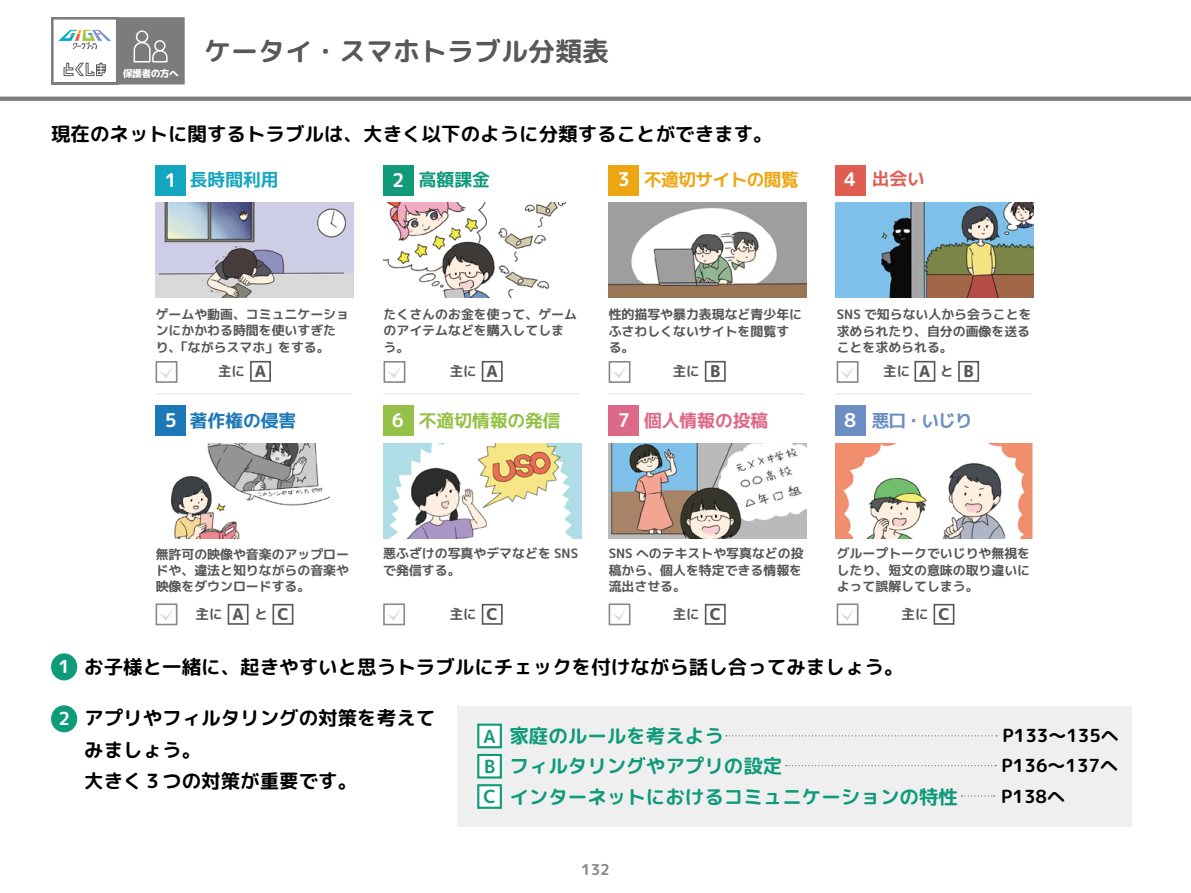
<style>
.page{position:relative;width:1191px;height:893px;background:#fff}
.page>*{position:absolute;margin:0;border:0;box-sizing:border-box;transform-origin:0 0}
.t1{font:27px "rounded mplus 1 p bold";color:#595757}
.t2{font:19.5px/31.5px "rounded mplus 1 p bold";color:#000}
.t3{font:19.5px "rounded mplus 1 p bold";color:#0e9b7a}
.t4{font:18px/30.3px "rounded mplus 1 p bold";color:#000;text-align:justify}
.t5{font:18px "rounded mplus 1 p bold";color:#fff}
.t6{font:17.7px "mplus 1 c bold";letter-spacing:-.025em;color:#eca613}
.t7{font:17.7px "mplus 1 c bold";color:#96c148}
.t8{font:17.7px "mplus 1 c bold";color:#dd6988}
.t9{font:17.7px "mplus 1 c bold";color:#6c8ec2}
.t10{font:17.7px "mplus 1 c bold";color:#1d78b7}
.t11{font:17.7px "mplus 1 c bold";color:#14a5c0}
.t12{font:17.7px "mplus 1 c bold";color:#109a7a}
.t13{font:17.7px "mplus 1 c bold";color:#df5e51}
.t14{font:15px "rounded mplus 1 p bold";color:#898989}
.t15{font:13.5px "mplus 1 c bold";color:#585757}
.t16{font:12.9px/16px "mplus 1 c bold";color:#585757;text-align:justify}
.t17{font:9.9px "rounded mplus 1 p heavy";letter-spacing:-.05em;color:#fff}
.s1{font-family:"rounded mplus 1 p bold";font-size:18.9px;color:#fff}
.s2{font-family:"rounded mplus 1 p heavy";font-size:16.2px}
.s3{font-size:18px}
</style>
<div class="page">
<img style="left:156px;top:202px;width:198px;height:95px">
<img style="left:608px;top:202px;width:199px;height:95px">
<img style="left:835px;top:202px;width:198px;height:95px">
<img style="left:835px;top:443px;width:198px;height:95px">
<img style="left:608px;top:443px;width:199px;height:95px">
<img style="left:383px;top:443px;width:198px;height:95px">
<img style="left:171px;top:443px;width:160px;height:95px">
<img style="left:383px;top:202px;width:184px;height:95px">
<div style="left:835px;top:405px;width:30px;height:30px;background:#6c8ec2"></div>
<div style="left:608px;top:405px;width:31px;height:30px;background:#dd6988"></div>
<div style="left:156px;top:405px;width:30px;height:30px;background:#1d78b7"></div>
<div style="left:608px;top:165px;width:31px;height:30px;background:#eca613"></div>
<div style="left:156px;top:165px;width:30px;height:30px;background:#14a5c0"></div>
<div style="left:835px;top:165px;width:30px;height:30px;background:#df5e51"></div>
<div style="left:383px;top:405px;width:30px;height:30px;background:#96c148"></div>
<div style="left:383px;top:165px;width:30px;height:30px;background:#109a7a"></div>
<div style="left:156px;top:361px;width:21px;height:22px;border:2px solid #89898a"></div>
<svg style="left:159px;top:367px;width:14px;height:11px"></svg>
<div style="left:383px;top:361px;width:22px;height:22px;border:2px solid #89898a"></div>
<svg style="left:387px;top:367px;width:14px;height:11px"></svg>
<div style="left:608px;top:361px;width:22px;height:22px;border:2px solid #89898a"></div>
<svg style="left:613px;top:367px;width:13px;height:11px"></svg>
<div style="left:836px;top:361px;width:22px;height:22px;border:2px solid #89898a"></div>
<svg style="left:841px;top:367px;width:13px;height:11px"></svg>
<div style="left:156px;top:603px;width:21px;height:22px;border:2px solid #89898a"></div>
<svg style="left:160px;top:609px;width:13px;height:12px"></svg>
<div style="left:383px;top:603px;width:22px;height:22px;border:2px solid #89898a"></div>
<svg style="left:387px;top:610px;width:13px;height:11px"></svg>
<div style="left:608px;top:603px;width:22px;height:22px;border:2px solid #89898a"></div>
<svg style="left:613px;top:609px;width:13px;height:12px"></svg>
<div style="left:836px;top:603px;width:22px;height:22px;border:2px solid #89898a"></div>
<svg style="left:841px;top:609px;width:13px;height:12px"></svg>
<div style="left:250px;top:361px;width:21px;height:21px;border:2px solid #585757"></div>
<div style="left:228px;top:604px;width:20px;height:21px;border:2px solid #585757"></div>
<div style="left:272px;top:604px;width:21px;height:21px;border:2px solid #585757"></div>
<div style="left:482px;top:361px;width:20px;height:21px;border:2px solid #585757"></div>
<div style="left:914px;top:361px;width:21px;height:21px;border:2px solid #585757"></div>
<div style="left:705px;top:361px;width:20px;height:21px;border:2px solid #585757"></div>
<div style="left:958px;top:361px;width:21px;height:21px;border:2px solid #585757"></div>
<div style="left:482px;top:604px;width:20px;height:21px;border:2px solid #585757"></div>
<div style="left:705px;top:604px;width:20px;height:21px;border:2px solid #585757"></div>
<div style="left:933px;top:604px;width:21px;height:21px;border:2px solid #585757"></div>
<hr style="left:156px;top:393px;width:196px;height:1px;background:#e0e0df">
<hr style="left:383px;top:393px;width:196px;height:1px;background:#e0e0df">
<hr style="left:608px;top:393px;width:196px;height:1px;background:#e0e0df">
<hr style="left:835px;top:393px;width:196px;height:1px;background:#e0e0df">
<div style="left:457px;top:706px;width:674px;height:121px;background:#efefef"></div>
<div style="left:51px;top:653px;width:26px;height:27px;background:#0e9b7a;border-radius:50%"></div>
<div style="left:51px;top:705px;width:26px;height:27px;background:#0e9b7a;border-radius:50%"></div>
<div style="left:478px;top:725px;width:23px;height:22px;background:#fff"></div>
<div style="left:477px;top:724px;width:25px;height:24px;border:2px solid #0e9b7a"></div>
<svg style="left:726px;top:735px;width:271px;height:1px"></svg>
<div style="left:478px;top:755px;width:23px;height:22px;background:#fff"></div>
<div style="left:477px;top:754px;width:25px;height:24px;border:2px solid #0e9b7a"></div>
<svg style="left:786px;top:765px;width:210px;height:1px"></svg>
<div style="left:478px;top:785px;width:23px;height:23px;background:#fff"></div>
<div style="left:477px;top:784px;width:25px;height:25px;border:2px solid #0e9b7a"></div>
<svg style="left:961px;top:795px;width:33px;height:1px"></svg>
<svg style="left:0;top:97px;width:1191px;height:4px;background:#818181"></svg>
<div style="left:51px;top:17px;width:67px;height:67px;border:3px solid #7d7d7d"></div>
<div style="left:118px;top:18px;width:66px;height:65px;background:#7d7c7d"></div>
<div style="left:117px;top:17px;width:68px;height:67px;border:2px solid #7d7c7d"></div>
<div style="left:136px;top:30px;width:12px;height:13px;border:1px solid #fff;border-radius:50%"></div>
<div style="left:154px;top:40px;width:11px;height:11px;border:1px solid #fff;border-radius:50%"></div>
<svg style="left:133px;top:41px;width:35px;height:22px"></svg>
<svg style="left:53px;top:19px;width:64px;height:64px"></svg>
<p class="t17" style="left:123px;top:66px;width:57px">保護者の方へ</p>
<h1 class="t1" style="left:204px;top:32px;width:406px">ケータイ・スマホトラブル分類表</h1>
<h2 class="t2" style="left:51px;top:118px;width:723px">現在のネットに関するトラブルは、大きく以下のように分類することができます。</h2>
<h3 class="t11" style="left:165px;top:167px;width:115px"><span class="s1">1</span> 長時間利用</h3>
<h3 class="t12" style="left:392px;top:167px;width:99px"><span class="s1">2</span> 高額課金</h3>
<h3 class="t6" style="left:617px;top:167px;width:182px"><span class="s1">3</span> 不適切サイトの閲覧</h3>
<h3 class="t13" style="left:844px;top:166px;width:82px"><span class="s1">4</span> 出会い</h3>
<p class="t16" style="left:156px;top:307px;width:195px;text-align:left">ゲームや動画、コミュニケーションにかかわる時間を使いすぎたり、「ながらスマホ」をする。</p>
<p class="t16" style="left:384px;top:307px;width:195px;text-align:left">たくさんのお金を使って、ゲームのアイテムなどを購入してしまう。</p>
<p class="t16" style="left:609px;top:307px;width:195px;text-align:left">性的描写や暴力表現など青少年にふさわしくないサイトを閲覧する。</p>
<p class="t16" style="left:836px;top:307px;width:196px">SNS で知らない人から会うことを求められたり、自分の画像を送ることを求められる。</p>
<p class="t15" style="left:218px;top:361px;width:50px">主に <span class="s2">A</span></p>
<h3 class="t10" style="left:165px;top:408px;width:133px"><span class="s1">5</span> 著作権の侵害</h3>
<p class="t15" style="left:450px;top:361px;width:50px">主に <span class="s2">A</span></p>
<p class="t15" style="left:673px;top:361px;width:49px">主に <span class="s2">B</span></p>
<p class="t15" style="left:883px;top:361px;width:92px">主に<span class="s2">A</span>と<span class="s2">B</span></p>
<h3 class="t7" style="left:392px;top:408px;width:170px"><span class="s1">6</span> 不適切情報の発信</h3>
<h3 class="t8" style="left:617px;top:408px;width:152px"><span class="s1">7</span> 個人情報の投稿</h3>
<h3 class="t9" style="left:844px;top:408px;width:130px"><span class="s1">8</span> 悪口・いじり</h3>
<h3 class="t5" style="left:58px;top:653px;width:13px">1</h3>
<h3 class="t5" style="left:58px;top:705px;width:13px">2</h3>
<p class="t16" style="left:156px;top:546px;width:195px">無許可の映像や音楽のアップロードや、違法と知りながらの音楽や映像をダウンロードする。</p>
<p class="t15" style="left:196px;top:604px;width:94px">主に<span class="s2">A</span>と<span class="s2">C</span></p>
<p class="t16" style="left:383px;top:546px;width:196px">悪ふざけの写真やデマなどを SNSで発信する。</p>
<p class="t16" style="left:609px;top:546px;width:196px">SNS へのテキストや写真などの投稿から、個人を特定できる情報を流出させる。</p>
<p class="t16" style="left:836px;top:546px;width:195px">グループトークでいじりや無視をしたり、短文の意味の取り違いによって誤解してしまう。</p>
<p class="t15" style="left:450px;top:604px;width:50px">主に <span class="s2">C</span></p>
<p class="t15" style="left:673px;top:604px;width:50px">主に <span class="s2">C</span></p>
<p class="t15" style="left:901px;top:604px;width:50px">主に <span class="s2">C</span></p>
<h2 class="t2" style="left:84px;top:651px;width:820px">お子様と一緒に、起きやすいと思うトラブルにチェックを付けながら話し合ってみましょう。</h2>
<h2 class="t2" style="left:84px;top:702px;width:353px">アプリやフィルタリングの対策を考えてみましょう。<br>大きく３つの対策が重要です。</h2>
<h2 class="t3" style="left:483px;top:722px;width:242px"><span class="s3">A</span> 家庭のルールを考えよう</h2>
<h3 class="t4" style="left:1025px;top:720px;width:25px">01</h3>
<h3 class="t4" style="left:1078px;top:720px;width:25px">03</h3>
<h2 class="t3" style="left:484px;top:752px;width:300px"><span class="s3">B</span> フィルタリングやアプリの設定</h2>
<h3 class="t4" style="left:1024px;top:751px;width:25px">04</h3>
<h3 class="t4" style="left:1077px;top:751px;width:25px">05</h3>
<h2 class="t3" style="left:483px;top:783px;width:476px"><span class="s3">C</span> インターネットにおけるコミュニケーションの特性</h2>
<h3 class="t4" style="left:1024px;top:781px;width:25px">06</h3>
<h3 class="t4" style="left:1001px;top:720px;width:119px">P133〜135へP136〜137へP138へ</h3>
<p class="t14" style="left:590px;top:858px;width:21px">32</p>
<p class="t14" style="left:581px;top:858px;width:30px">100</p>
</div>
